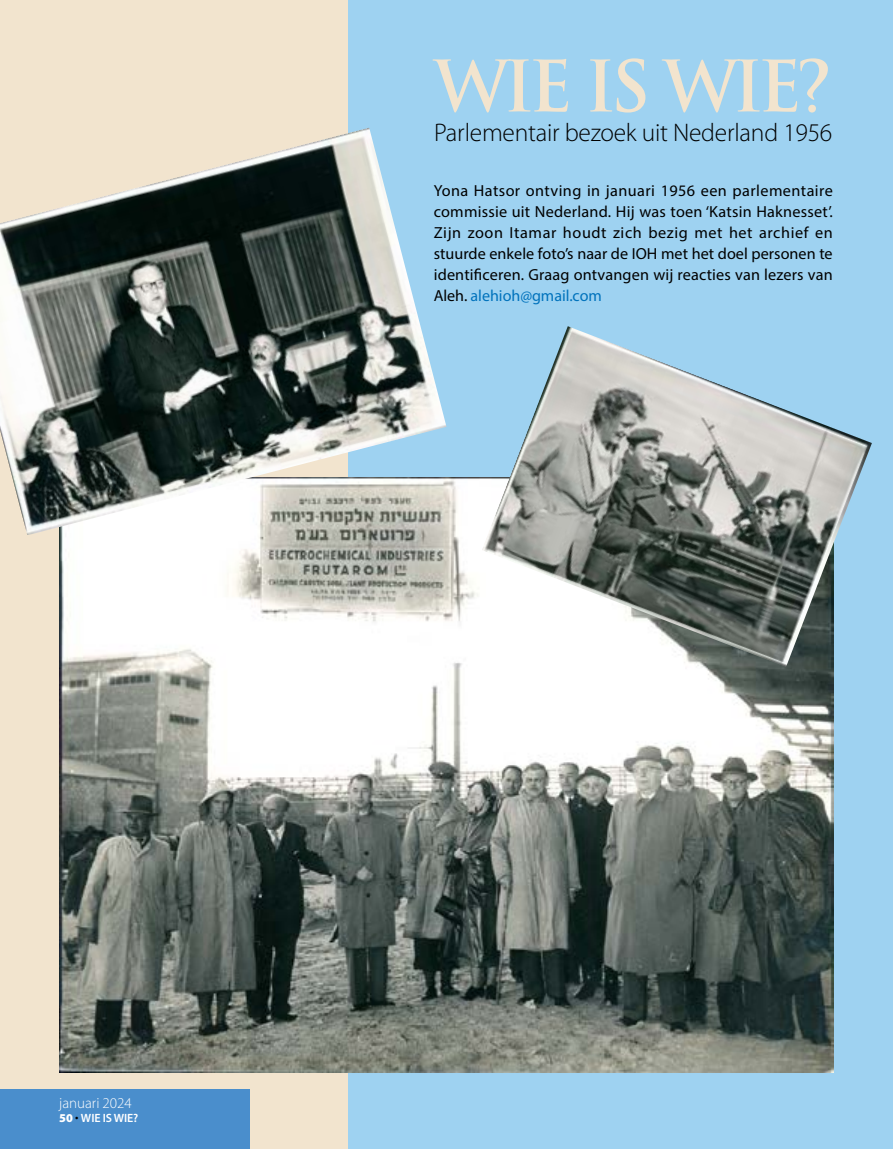
<style>
.page{position:relative;width:893px;height:1149px;background:#fff}
.page>*{position:absolute;margin:0;border:0;box-sizing:border-box;transform-origin:0 0}
.t1{font:700 69px "Trajan Pro";letter-spacing:-.08em;color:#f2e4ce}
.t2{font:300 25.5px "Myriad Pro";letter-spacing:-.01em;color:#000}
.t3{font:16.05px/21px "Myriad Pro";letter-spacing:.005em;color:#000;text-align:justify}
.t4{font:300 15px "Myriad Pro";color:#fff}
.t5{font:600 12px "Myriad Pro";color:#fff}
.s1{color:#0072bc}
.s2{font-weight:900}
.s3{font-weight:900;color:#000}
</style>
<div class="page">
<div style="left:347px;top:0;width:546px;height:1148px;background:#9ed2f1"></div>
<div style="left:0;top:0;width:347px;height:1148px;background:#f2e4ce"></div>
<img style="left:60px;top:477px;width:773px;height:594px">
<img style="left:482px;top:326px;width:390px;height:340px">
<img style="left:0;top:128px;width:446px;height:407px">
<div style="left:0;top:1089px;width:249px;height:59px;background:#4a8ecc"></div>
<h1 class="t1" style="left:434px;top:43px;width:400px">WIE IS WIE?</h1>
<h2 class="t2" style="left:434px;top:117px;width:400px">Parlementair bezoek uit Nederland 1956</h2>
<p class="t3" style="left:434px;top:180px;width:401px">Yona Hatsor ontving in januari 1956 een parlementaire commissie uit Nederland. Hij was toen ‘Katsin Haknesset’.<br>Zijn zoon Itamar houdt zich bezig met het archief en stuurde enkele foto’s naar de IOH met het doel personen te identificeren. Graag ontvangen wij reacties van lezers van Aleh. <span class="s1">alehioh@gmail.com</span></p>
<p class="t4" style="left:59px;top:1093px;width:74px">januari 2024</p>
<p class="t5" style="left:59px;top:1109px;width:81px"><span class="s2">50</span> <span class="s3">·</span> WIE IS WIE?</p>
</div>
